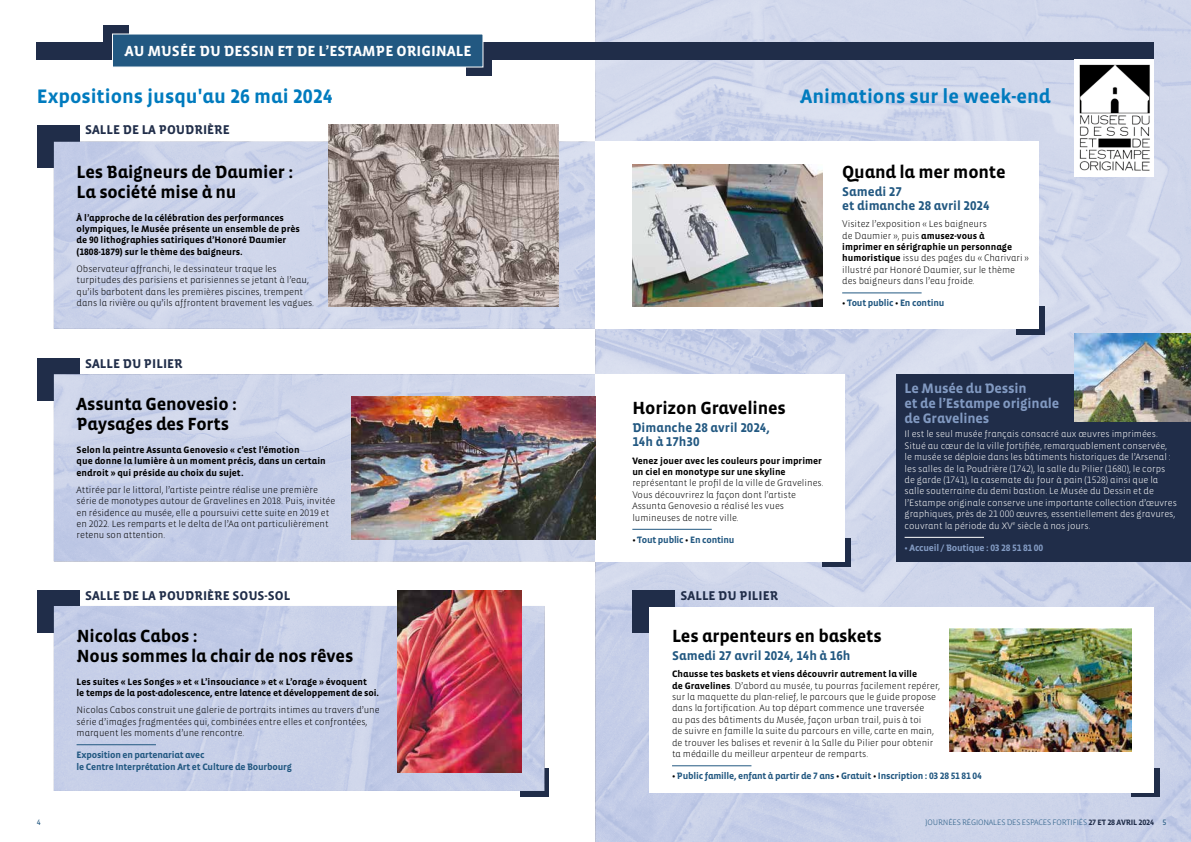
<style>
.page{position:relative;width:1191px;height:842px;background:#fff}
.page>*{position:absolute;margin:0;border:0;box-sizing:border-box;transform-origin:0 0}
.t1{font:700 20px "Vista Sans Alt";color:#007bbe}
.t2{font:700 18px/20px "Vista Sans Alt";letter-spacing:-.01em;color:#000}
.t3{font:700 15px "Vista Sans Alt";color:#fff}
.t4{font:700 14px/15px "Vista Sans Alt";letter-spacing:-.01em;color:#829ac2}
.t5{font:700 13px/14px "Vista Sans Alt";color:#225881}
.t6{font:700 13px "Vista Sans Alt";color:#202d49}
.t7{font:300 9.5px/11.4px "Vista Sans Alt";color:#000}
.t8{font:300 9.5px/11.4px "Vista Sans Alt";color:#fff}
.t9{font:700 9.5px/11.4px "Vista Sans Alt";color:#000}
.t10{font:700 9.5px/12px "Vista Sans Alt";letter-spacing:-.02em;color:#225881}
.t11{font:700 9.5px "Vista Sans Alt";letter-spacing:-.02em;color:#829ac2}
.t12{font:300 8px "Vista Sans Alt";letter-spacing:-.02em;color:#225881}
.t13{font:8px "Vista Sans Alt Reg";color:#225881}
.s1{font-weight:700}
.s2{color:#000}
.s3{font-weight:700;color:#202d49}
.s4{font-family:"Vista Sans Alt Reg";font-weight:400}
</style>
<div class="page">
<div style="left:37px;top:125px;width:42px;height:42px;background:#202d49"></div>
<div style="left:37px;top:358px;width:42px;height:43px;background:#202d49"></div>
<div style="left:37px;top:590px;width:42px;height:43px;background:#202d49"></div>
<img style="left:54px;top:0;width:1137px;height:842px">
<div style="left:1016px;top:306px;width:29px;height:28px;background:#202d49"></div>
<div style="left:1131px;top:768px;width:28px;height:29px;background:#202d49"></div>
<div style="left:822px;top:539px;width:28px;height:28px;background:#202d49"></div>
<div style="left:632px;top:590px;width:43px;height:43px;background:#202d49"></div>
<div style="left:595px;top:142px;width:444px;height:187px;background:#fff"></div>
<div style="left:595px;top:374px;width:250px;height:187px;background:#fff"></div>
<div style="left:649px;top:607px;width:505px;height:185px;background:#fff"></div>
<img style="left:329px;top:125px;width:229px;height:181px">
<img style="left:351px;top:397px;width:244px;height:142px">
<div style="left:896px;top:374px;width:295px;height:187px;background:#202d49"></div>
<hr style="left:904px;top:537px;width:80px;height:1px;background:#fff">
<img style="left:397px;top:590px;width:125px;height:182px">
<img style="left:632px;top:164px;width:190px;height:142px">
<div style="left:37px;top:42px;width:1117px;height:17px;background:#202d49"></div>
<div style="left:103px;top:25px;width:26px;height:26px;background:#202d49"></div>
<div style="left:466px;top:51px;width:26px;height:25px;background:#202d49"></div>
<div style="left:112px;top:34px;width:371px;height:34px;background:#225881;border:1px solid #fff"></div>
<hr style="left:77px;top:744px;width:79px;height:1px;background:#225881">
<hr style="left:842px;top:293px;width:79px;height:1px;background:#225881">
<hr style="left:672px;top:765px;width:79px;height:1px;background:#225881">
<hr style="left:632px;top:529px;width:79px;height:1px;background:#225881">
<img style="left:950px;top:628px;width:181px;height:124px">
<div style="left:1074px;top:59px;width:80px;height:117px;background:#fff"></div>
<img style="left:1079px;top:64px;width:71px;height:107px">
<img style="left:1074px;top:333px;width:117px;height:89px">
<h3 class="t3" style="left:125px;top:43px;width:348px">AU MUSÉE DU DESSIN ET DE L’ESTAMPE ORIGINALE</h3>
<h1 class="t1" style="left:37px;top:86px;width:297px">Expositions jusqu'au 26 mai 2024</h1>
<h1 class="t1" style="left:800px;top:86px;width:252px">Animations sur le week-end</h1>
<h3 class="t6" style="left:85px;top:123px;width:146px">SALLE DE LA POUDRIÈRE</h3>
<h2 class="t2" style="left:77px;top:162px;width:218px">Les Baigneurs de Daumier :<br>La société mise à nu</h2>
<p class="t9" style="left:77px;top:212px;width:225px">À l’approche de la célébration des performances olympiques, le Musée présente un ensemble de près de 90 lithographies satiriques d’Honoré Daumier (1808-1879) sur le thème des baigneurs.</p>
<p class="t7" style="left:77px;top:263px;width:239px">Observateur affranchi, le dessinateur traque les turpitudes des parisiens et parisiennes se jetant à l’eau, qu’ils barbotent dans les premières piscines, trempent dans la rivière ou qu’ils affrontent bravement les vagues.</p>
<h2 class="t2" style="left:842px;top:162px;width:165px">Quand la mer monte</h2>
<h3 class="t5" style="left:842px;top:185px;width:149px">Samedi 27<br>et dimanche 28 avril 2024</h3>
<p class="t7" style="left:842px;top:218px;width:188px">Visitez l’exposition « Les baigneurs<br>de Daumier », puis <span class="s1">amusez-vous à<br>imprimer en sérigraphie un personnage humoristique</span> issu des pages du « Charivari » illustré par Honoré Daumier, sur le thème des baigneurs dans l’eau froide.</p>
<p class="t10" style="left:842px;top:297px;width:104px"><span class="s2">•</span> Tout public <span class="s2">•</span> En continu</p>
<h3 class="t6" style="left:85px;top:357px;width:99px">SALLE DU PILIER</h3>
<h2 class="t2" style="left:77px;top:394px;width:162px">Assunta Genovesio :<br>Paysages des Forts</h2>
<p class="t9" style="left:77px;top:444px;width:251px">Selon la peintre Assunta Genovesio « c’est l’émotion<br>que donne la lumière à un moment précis, dans un certain endroit » qui préside au choix du sujet.</p>
<p class="t7" style="left:77px;top:484px;width:260px">Attirée par le littoral, l’artiste peintre réalise une première série de monotypes autour de Gravelines en 2018. Puis, invitée en résidence au musée, elle a poursuivi cette suite en 2019 et en 2022. Les remparts et le delta de l’Aa ont particulièrement retenu son attention.</p>
<h2 class="t2" style="left:632px;top:399px;width:155px">Horizon Gravelines</h2>
<h3 class="t5" style="left:632px;top:421px;width:139px">Dimanche 28 avril 2024,<br>14h à 17h30</h3>
<p class="t9" style="left:632px;top:455px;width:191px">Venez jouer avec les couleurs pour imprimer un ciel en monotype sur une skyline</p>
<p class="t7" style="left:632px;top:478px;width:193px">représentant le profil de la ville de Gravelines.<br>Vous découvrirez la façon dont l’artiste Assunta Genovesio a réalisé les vues lumineuses de notre ville.</p>
<p class="t10" style="left:632px;top:533px;width:104px"><span class="s2">•</span> Tout public <span class="s2">•</span> En continu</p>
<h3 class="t6" style="left:85px;top:589px;width:207px">SALLE DE LA POUDRIÈRE SOUS-SOL</h3>
<h3 class="t6" style="left:680px;top:589px;width:99px">SALLE DU PILIER</h3>
<h3 class="t4" style="left:904px;top:381px;width:156px">Le Musée du Dessin<br>et de l’Estampe originale de Gravelines</h3>
<p class="t8" style="left:904px;top:429px;width:274px">Il est le seul musée français consacré aux œuvres imprimées.<br>Situé au cœur de la ville fortifiée, remarquablement conservée,<br>le musée se déploie dans les bâtiments historiques de l’Arsenal : les salles de la Poudrière (1742), la salle du Pilier (1680), le corps de garde (1741), la casemate du four à pain (1528) ainsi que la salle souterraine du demi bastion. Le Musée du Dessin et de l’Estampe originale conserve une importante collection d’œuvres graphiques, près de 21 000 œuvres, essentiellement des gravures, couvrant la période du XV<sup>e</sup> siècle à nos jours.</p>
<p class="t11" style="left:904px;top:542px;width:140px">• Accueil / Boutique : 03 28 51 81 00</p>
<p class="t13" style="left:37px;top:818px;width:5px">4</p>
<h2 class="t2" style="left:77px;top:626px;width:278px">Nicolas Cabos :<br>Nous sommes la chair de nos rêves</h2>
<p class="t9" style="left:77px;top:676px;width:304px">Les suites « Les Songes » et « L’insouciance » et « L’orage » évoquent<br>le temps de la post-adolescence, entre latence et développement de soi.</p>
<p class="t7" style="left:77px;top:704px;width:305px">Nicolas Cabos construit une galerie de portraits intimes au travers d’une série d’images fragmentées qui, combinées entre elles et confrontées, marquent les moments d’une rencontre.</p>
<p class="t10" style="left:77px;top:749px;width:217px">Exposition en partenariat avec<br>le Centre Interprétation Art et Culture de Bourbourg</p>
<h2 class="t2" style="left:672px;top:626px;width:211px">Les arpenteurs en baskets</h2>
<h3 class="t5" style="left:672px;top:649px;width:180px">Samedi 27 avril 2024, 14h à 16h</h3>
<p class="t7" style="left:672px;top:668px;width:269px"><span class="s1">Chausse tes baskets et viens découvrir autrement la ville<br>de Gravelines</span>. D’abord au musée, tu pourras facilement repérer, sur la maquette du plan-relief, le parcours que le guide propose dans la fortification. Au top départ commence une traversée<br>au pas des bâtiments du Musée, façon urban trail, puis à toi<br>de suivre en famille la suite du parcours en ville, carte en main, de trouver les balises et revenir à la Salle du Pilier pour obtenir ta médaille du meilleur arpenteur de remparts.</p>
<p class="t10" style="left:672px;top:770px;width:311px"><span class="s2">•</span> Public famille, enfant à partir de 7 ans <span class="s2">•</span> Gratuit <span class="s2">•</span> Inscription : 03 28 51 81 04</p>
<p class="t12" style="left:925px;top:818px;width:243px">JOURNÉES RÉGIONALES DES ESPACES FORTIFIÉS <span class="s3">27 ET 28 AVRIL 2024</span> <span class="s4">5</span></p>
</div>
